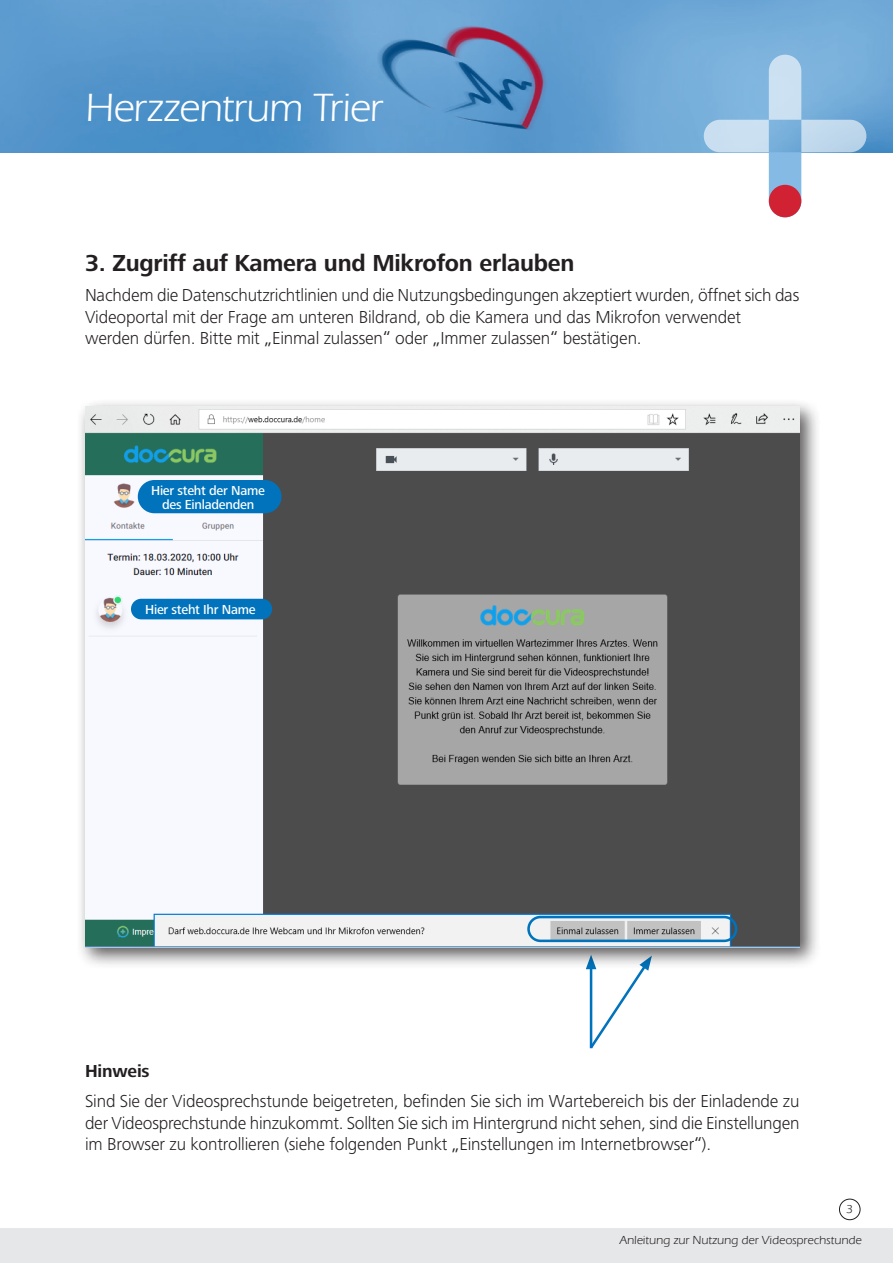
<style>
.page{position:relative;width:893px;height:1263px;background:#fff}
.page>*{position:absolute;margin:0;border:0;box-sizing:border-box;transform-origin:0 0}
.t1{font:40.5px "ITC Eras LT";letter-spacing:-.02em;color:#fff}
.t2{font:700 24px "Frutiger Next LT";letter-spacing:-.01em;color:#231f20}
.t3{font:300 18px/21.6px "Frutiger Next LT";letter-spacing:-.01em;color:#231f20}
.t4{font:700 18px "Frutiger Next LT";letter-spacing:-.01em;color:#231f20}
.t5{font:500 13.5px/13.5px "Frutiger Next LT";letter-spacing:-.02em;color:#fff;text-align:center}
.t6{font:12px "ITC Eras LT";letter-spacing:.005em;color:#231f20}
.s1{font-weight:400}
</style>
<div class="page">
<img style="left:0;top:0;width:893px;height:152px">
<svg style="left:704px;top:55px;width:162px;height:162px"></svg>
<div style="left:769px;top:185px;width:32px;height:32px;background:#d12233;border-radius:50%"></div>
<img style="left:370px;top:19px;width:188px;height:117px">
<div style="left:0;top:1228px;width:893px;height:35px;background:#e6e7e9"></div>
<div style="left:76px;top:398px;width:745px;height:571px;background:#231f20;opacity:.75"></div>
<img style="left:85px;top:406px;width:714px;height:541px">
<svg style="left:586px;top:955px;width:66px;height:94px"></svg>
<div style="left:138px;top:480px;width:143px;height:33px;background:#0073bc;border-radius:17px"></div>
<div style="left:131px;top:599px;width:141px;height:20px;background:#0073bc;border-radius:10px"></div>
<div style="left:527px;top:916px;width:210px;height:26px;border:3px solid #0073bc;border-radius:12px"></div>
<div style="left:839px;top:1199px;width:21px;height:21px;border:1px solid #231f20;border-radius:50%"></div>
<h1 class="t1" style="left:85px;top:85px;width:299px">Herzzentrum Trier</h1>
<h2 class="t2" style="left:85px;top:250px;width:491px">3. Zugriff auf Kamera und Mikrofon erlauben</h2>
<p class="t3" style="left:85px;top:285px;width:716px">Nachdem die Datenschutzrichtlinien und die Nutzungsbedingungen akzeptiert wurden, öffnet sich das<br>Videoportal mit der Frage am unteren Bildrand, ob die Kamera und das Mikrofon verwendet werden dürfen. Bitte mit <span class="s1">„</span>Einmal zulassen<span class="s1">“</span> oder <span class="s1">„</span>Immer zulassen<span class="s1">“</span> bestätigen.</p>
<p class="t5" style="left:151px;top:484px;width:115px">Hier steht der Name des Einladenden</p>
<p class="t5" style="left:145px;top:602px;width:112px">Hier steht Ihr Name</p>
<p class="t4" style="left:85px;top:1061px;width:66px">Hinweis</p>
<p class="t3" style="left:85px;top:1090px;width:716px;text-align:justify">Sind Sie der Videosprechstunde beigetreten, befinden Sie sich im Wartebereich bis der Einladende zu der Videosprechstunde hinzukommt. Sollten Sie sich im Hintergrund nicht sehen, sind die Einstellungen im Browser zu kontrollieren (siehe folgenden Punkt <span class="s1">„</span>Einstellungen im Internetbrowser<span class="s1">“</span>).</p>
<p class="t6" style="left:846px;top:1203px;width:8px">3</p>
<p class="t6" style="left:620px;top:1233px;width:243px">Anleitung zur Nutzung der Videosprechstunde</p>
</div>
